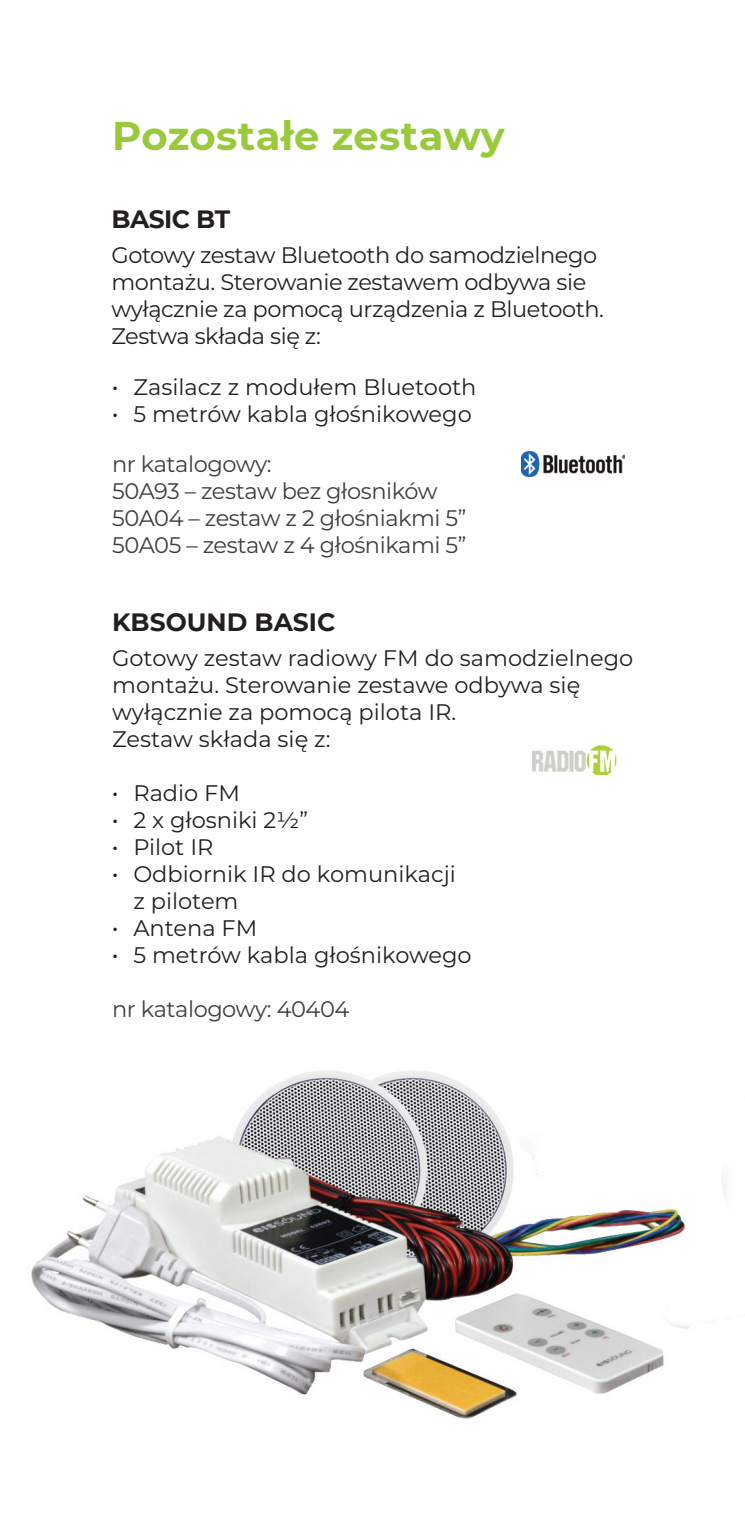
<style>
.page{position:relative;width:745px;height:1531px;background:#fff}
.page>*{position:absolute;margin:0;border:0;box-sizing:border-box;transform-origin:0 0}
.t1{font:700 40px "Montserrat";letter-spacing:.01em;color:#99ca3b}
.t2{font:700 25px "Montserrat";color:#231f20}
.t3{font:22.5px/27px "Montserrat";color:#231f20}
.t4{font:22.5px/27px "Montserrat";letter-spacing:-.02em;color:#231f20}
.t5{font:22.5px/27px "Montserrat";letter-spacing:-.02em;color:#3e3e3f}
.t6{font:22.5px "Montserrat";letter-spacing:-.02em;color:#3f3f40}
.s1{font-family:"Lato"}
</style>
<div class="page">
<img style="left:31px;top:1070px;width:696px;height:349px">
<img style="left:521px;top:451px;width:103px;height:26px">
<img style="left:532px;top:744px;width:85px;height:30px">
<h1 class="t1" style="left:112px;top:111px;width:394px">Pozostałe zestawy</h1>
<p class="t2" style="left:111px;top:204px;width:120px">BASIC BT</p>
<p class="t4" style="left:111px;top:243px;width:493px">Gotowy zestaw Bluetooth do samodzielnego montażu. Sterowanie zestawem odbywa sie wyłącznie za pomocą urządzenia z Bluetooth.<br>Zestwa składa się z:</p>
<p class="t3" style="left:112px;top:375px;width:365px"><span class="s1">·</span> Zasilacz z modułem Bluetooth <span class="s1">·</span> 5 metrów kabla głośnikowego</p>
<p class="t5" style="left:112px;top:452px;width:355px">nr katalogowy:<br>50A93 – zestaw bez głosników<br>50A04 – zestaw z 2 głośniakmi 5”<br>50A05 – zestaw z 4 głośnikami 5”</p>
<p class="t2" style="left:112px;top:606px;width:225px">KBSOUND BASIC</p>
<p class="t3" style="left:112px;top:645px;width:522px">Gotowy zestaw radiowy FM do samodzielnego montażu. Sterowanie zestawe odbywa się wyłącznie za pomocą pilota IR.<br>Zestaw składa się z:</p>
<p class="t3" style="left:112px;top:781px;width:129px"><span class="s1">·</span> Radio FM</p>
<p class="t3" style="left:112px;top:808px;width:197px"><span class="s1">·</span> 2 x głosniki 2½”</p>
<p class="t3" style="left:112px;top:835px;width:103px"><span class="s1">·</span> Pilot IR</p>
<p class="t3" style="left:112px;top:862px;width:345px"><span class="s1">·</span> Odbiornik IR do komunikacji</p>
<p class="t3" style="left:133px;top:889px;width:107px">z pilotem</p>
<p class="t3" style="left:112px;top:916px;width:147px"><span class="s1">·</span> Antena FM</p>
<p class="t3" style="left:112px;top:943px;width:361px"><span class="s1">·</span> 5 metrów kabla głośnikowego</p>
<p class="t6" style="left:112px;top:1000px;width:239px">nr katalogowy: 40404</p>
</div>
